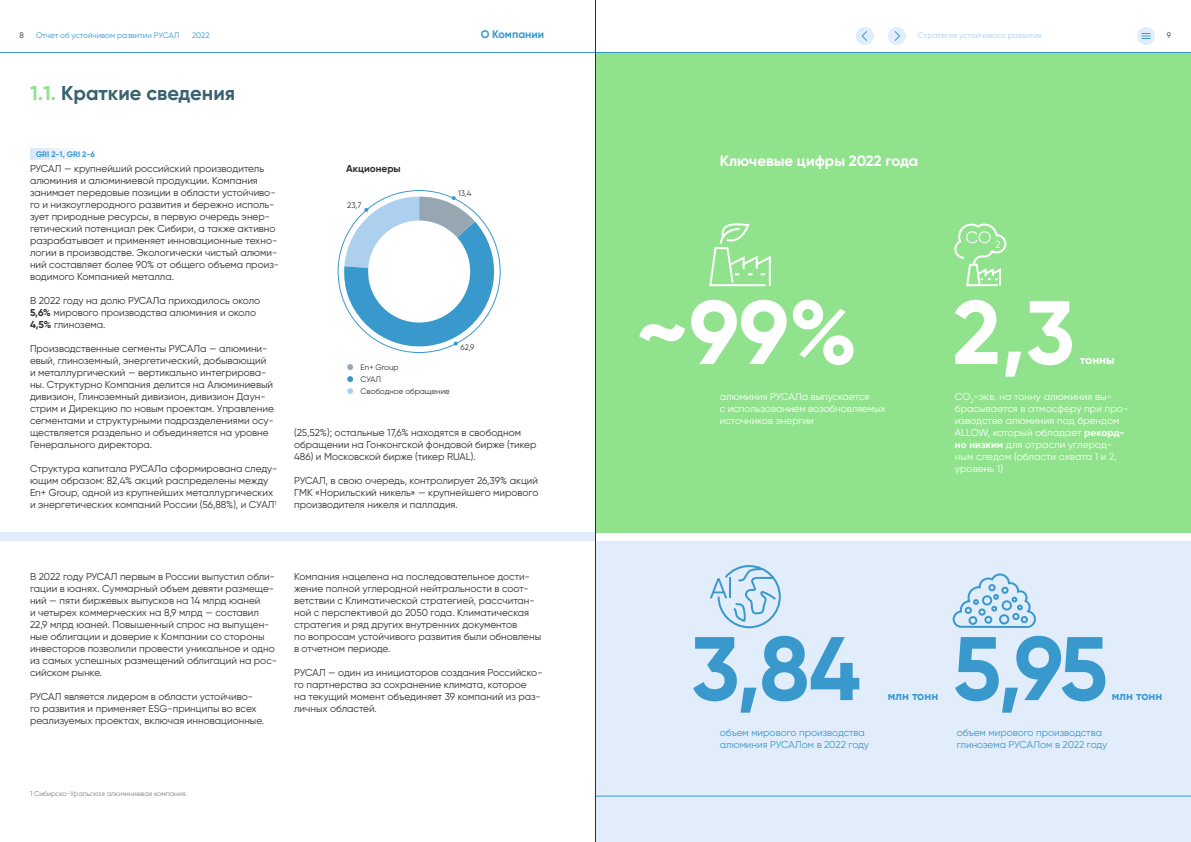
<style>
.page{position:relative;width:1191px;height:842px;background:#fff}
.page>*{position:absolute;margin:0;border:0;box-sizing:border-box;transform-origin:0 0}
.t1{font:700 90px "Gilroy";color:#3999cd}
.t2{font:700 90px "Gilroy";color:#fff}
.t3{font:700 20px "Gilroy";color:#3b6270}
.t4{font:700 15px "Gilroy";color:#fff}
.t5{font:700 12px "Gilroy";color:#3999cd}
.t6{font:700 12px "Gilroy";color:#fff}
.t7{font:700 11px "Gilroy";color:#3999cd}
.t8{font:10px/12px "Gilroy";color:#30302f}
.t9{font:10px/12px "Gilroy";color:#fff}
.t10{font:10px/12px "Gilroy";color:#3999cd}
.t11{font:700 10px "Gilroy";color:#30302f}
.t12{font:8px/12px "Gilroy";color:#30302f}
.t13{font:8px "Gilroy";color:#3999cd}
.t14{font:8px "Gilroy";color:#acd0ed}
.t15{font:700 8px "Gilroy";color:#3999cd}
.t16{font:7px "Gilroy";color:#818181}
.s1{color:#91e28d}
.s2{font-weight:700}
.s3{color:#3999cd}
</style>
<div class="page">
<div style="left:0;top:532px;width:595px;height:8px;background:#e1edfa"></div>
<svg style="left:343px;top:196px;width:158px;height:157px"></svg>
<svg style="left:347px;top:376px;width:6px;height:6px"></svg>
<svg style="left:347px;top:364px;width:6px;height:6px"></svg>
<svg style="left:347px;top:388px;width:6px;height:6px"></svg>
<div style="left:595px;top:540px;width:596px;height:302px;background:#e1edfa"></div>
<hr style="left:595px;top:796px;width:596px;height:1px;background:#3999cd">
<svg style="left:710px;top:565px;width:71px;height:64px"></svg>
<hr style="left:729px;top:577px;width:2px;height:21px;background:#3999cd">
<svg style="left:952px;top:573px;width:84px;height:55px"></svg>
<svg style="left:30px;top:148px;width:42px;height:12px"></svg>
<div style="left:595px;top:52px;width:596px;height:480px;background:#91e28d"></div>
<svg style="left:954px;top:223px;width:53px;height:64px"></svg>
<svg style="left:709px;top:223px;width:62px;height:64px"></svg>
<div style="left:1137px;top:27px;width:18px;height:18px;background:#e1edfa;border-radius:50%"></div>
<div style="left:888px;top:27px;width:18px;height:18px;background:#e1edfa;border-radius:50%"></div>
<svg style="left:894px;top:31px;width:6px;height:10px"></svg>
<div style="left:856px;top:27px;width:18px;height:18px;background:#e1edfa;border-radius:50%"></div>
<svg style="left:861px;top:31px;width:6px;height:10px"></svg>
<svg style="left:1141px;top:33px;width:9px;height:6px"></svg>
<hr style="left:0;top:52px;width:595px;height:1px;background:#3999cd">
<hr style="left:595px;top:52px;width:596px;height:1px;background:#3999cd">
<hr style="left:595px;top:0;width:1px;height:842px;background:#30302f">
<p class="t12" style="left:20px;top:29px;width:6px">8</p>
<p class="t13" style="left:36px;top:30px;width:145px">Отчет об устойчивом развитии РУСАЛ</p>
<p class="t13" style="left:192px;top:30px;width:19px">2022</p>
<p class="t7" style="left:481px;top:27px;width:65px">О Компании</p>
<p class="t14" style="left:918px;top:30px;width:125px">Стратегия устойчивого развития</p>
<p class="t12" style="left:1167px;top:29px;width:6px">9</p>
<h2 class="t3" style="left:30px;top:81px;width:207px"><span class="s1">1.1.</span> Краткие сведения</h2>
<p class="t15" style="left:36px;top:149px;width:60px">GRI 2-1, GRI 2-6</p>
<p class="t8" style="left:30px;top:162px;width:250px">РУСАЛ — крупнейший российский производитель алюминия и алюминиевой продукции. Компания занимает передовые позиции в области устойчиво&shy;го и низкоуглеродного развития и бережно исполь&shy;зует природные ресурсы, в первую очередь энер&shy;гетический потенциал рек Сибири, а также активно разрабатывает и применяет инновационные техно&shy;логии в производстве. Экологически чистый алюми&shy;ний составляет более 90% от общего объема произ&shy;водимого Компанией металла.</p>
<p class="t8" style="left:30px;top:294px;width:232px">В 2022 году на долю РУСАЛа приходилось -около<br><span class="s2">5,6%</span> мирового производства алюминия и около<br><span class="s2">4,5%</span> глинозема.</p>
<p class="t8" style="left:30px;top:342px;width:245px">Производственные сегменты РУСАЛа — алюмини&shy;евый, глиноземный, энергетический, добывающий и металлургический — вертикально интегрирова&shy;ны. Структурно Компания делится на Алюминиевый дивизион, Глиноземный дивизион, дивизион Даун&shy;стрим и Дирекцию по новым проектам. Управление сегментами и структурными подразделениями осу&shy;ществляется раздельно и объединяется на уровне Генерального директора.</p>
<p class="t8" style="left:30px;top:462px;width:249px">Структура капитала РУСАЛа сформирована следу&shy;ющим образом: 82,4% акций распределены между En+ Group, одной из крупнейших металлургических и энергетических компаний России (56,88%), и СУАЛ<sup>1</sup></p>
<p class="t11" style="left:346px;top:162px;width:56px">Акционеры</p>
<p class="t12" style="left:347px;top:199px;width:16px">23,7</p>
<p class="t12" style="left:458px;top:187px;width:15px">13,4</p>
<p class="t12" style="left:360px;top:361px;width:91px">En+ Group<br>СУАЛ<br>Свободное обращение</p>
<p class="t12" style="left:460px;top:341px;width:15px">62,9</p>
<p class="t8" style="left:294px;top:426px;width:244px">(25,52%); остальные 17,6% находятся в свободном обращении на Гонконгской фондовой бирже (тикер<br>486) и Московской бирже (тикер RUAL).</p>
<p class="t8" style="left:294px;top:474px;width:246px;text-align:justify">РУСАЛ, в свою очередь, контролирует 26,39% акций ГМК «Норильский никель» — крупнейшего мирового производителя никеля и палладия.</p>
<p class="t8" style="left:30px;top:570px;width:248px">В 2022 году РУСАЛ первым в России выпустил обли&shy;гации в юанях. Суммарный объем девяти размеще&shy;ний — пяти биржевых выпусков на 14 млрд юаней<br>и четырех коммерческих на 8,9 млрд — составил 22,9 млрд юаней. Повышенный спрос на выпущен&shy;ные облигации и доверие к Компании со стороны инвесторов позволили провести уникальное и одно из самых успешных размещений облигаций на рос&shy;сийском рынке.</p>
<p class="t8" style="left:30px;top:690px;width:236px">РУСАЛ является лидером в области устойчиво&shy;го развития и применяет ESG-принципы во всех реализуемых проектах, включая инновационные.</p>
<p class="t8" style="left:294px;top:570px;width:248px">Компания нацелена на последовательное дости&shy;жение полной углеродной нейтральности в соот&shy;ветствии с Климатической стратегией, рассчитан&shy;ной с перспективой до 2050 года. Климатическая стратегия и ряд других внутренних документов<br>по вопросам устойчивого развития были обновлены в отчетном периоде.</p>
<p class="t8" style="left:294px;top:666px;width:250px">РУСАЛ — один из инициаторов создания Российско&shy;го партнерства за сохранение климата, которое<br>на текущий момент объединяет 39 компаний из раз&shy;личных областей.</p>
<p class="t16" style="left:30px;top:789px;width:159px"><span class="s3">1</span> Сибирско-Уральская алюминиевая компания.</p>
<h3 class="t4" style="left:720px;top:151px;width:200px">Ключевые цифры 2022 года</h3>
<h1 class="t2" style="left:635px;top:276px;width:224px">~99%</h1>
<p class="t9" style="left:720px;top:390px;width:168px">алюминия РУСАЛа выпускается<br>с использованием возобновляемых источников энергии</p>
<h1 class="t2" style="left:953px;top:276px;width:123px">2,3</h1>
<p class="t6" style="left:1080px;top:352px;width:36px">тонны</p>
<p class="t9" style="left:955px;top:390px;width:175px">CO<sub>2</sub>-экв. на тонну алюминия вы&shy;брасывается в атмосферу при про&shy;изводстве алюминия под брендом<br>ALLOW, который обладает <span class="s2">рекорд&shy;но низким</span> для отрасли углерод&shy;ным следом (области охвата 1 и 2, уровень 1)</p>
<h1 class="t1" style="left:691px;top:612px;width:171px">3,84</h1>
<p class="t10" style="left:720px;top:726px;width:151px">объем мирового производства алюминия РУСАЛом в 2022 году</p>
<p class="t5" style="left:888px;top:688px;width:52px">млн тонн</p>
<h1 class="t1" style="left:953px;top:612px;width:156px">5,95</h1>
<p class="t5" style="left:1112px;top:688px;width:52px">млн тонн</p>
<p class="t10" style="left:957px;top:726px;width:152px">объем мирового производства глинозема РУСАЛом в 2022 году</p>
</div>
